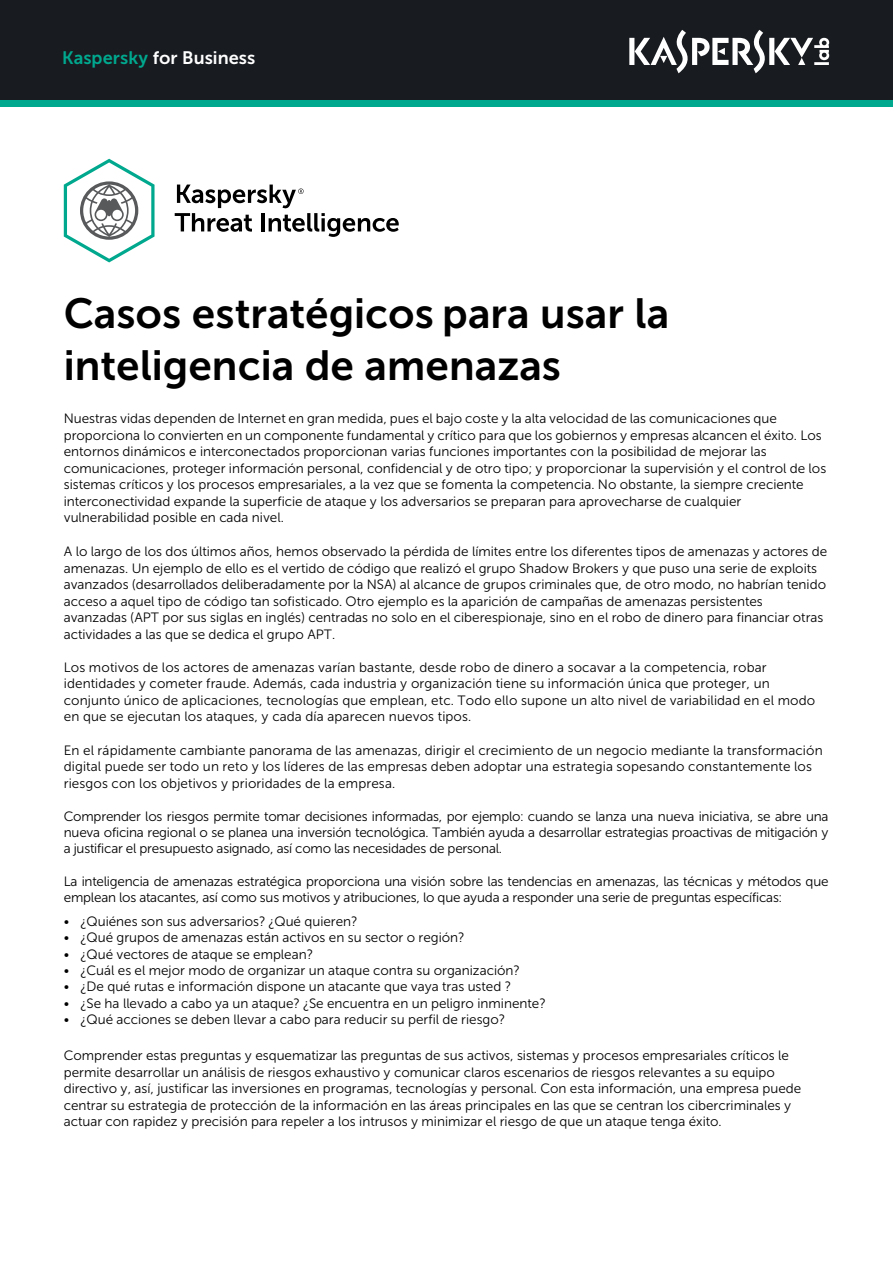
<style>
.page{position:relative;width:893px;height:1263px;background:#fff}
.page>*{position:absolute;margin:0;border:0;box-sizing:border-box;transform-origin:0 0}
.t1{font:42px/51.9px "Museo Sans Cyrl 700";color:#000}
.t2{font:18px "Museo Sans Cyrl 700";color:#fff}
.t3{font:13.5px/16.5px "Museo Sans Cyrl 300";color:#000}
.s1{color:#00a88e}
</style>
<div class="page">
<div style="left:0;top:0;width:893px;height:100px;background:#181b20"></div>
<div style="left:0;top:100px;width:893px;height:6px;background:#00a88e"></div>
<svg style="left:629px;top:30px;width:200px;height:43px"></svg>
<svg style="left:175px;top:185px;width:224px;height:52px"></svg>
<svg style="left:64px;top:159px;width:91px;height:103px"></svg>
<h2 class="t2" style="left:62px;top:48px;width:195px"><span class="s1">Kaspersky</span> for Business</h2>
<h1 class="t1" style="left:64px;top:288px;width:607px">Casos estratégicos para usar la inteligencia de amenazas</h1>
<p class="t3" style="left:64px;top:411px;width:764px">Nuestras vidas dependen de Internet en gran medida, pues el bajo coste y la alta velocidad de las comunicaciones que proporciona lo convierten en un componente fundamental y crítico para que los gobiernos y empresas alcancen el éxito. Los entornos dinámicos e interconectados proporcionan varias funciones importantes con la posibilidad de mejorar las comunicaciones, proteger información personal, confidencial y de otro tipo; y proporcionar la supervisión y el control de los sistemas críticos y los procesos empresariales, a la vez que se fomenta la competencia. No obstante, la siempre creciente interconectividad expande la superficie de ataque y los adversarios se preparan para aprovecharse de cualquier vulnerabilidad posible en cada nivel.</p>
<p class="t3" style="left:64px;top:543px;width:765px">A lo largo de los dos últimos años, hemos observado la pérdida de límites entre los diferentes tipos de amenazas y actores de amenazas. Un ejemplo de ello es el vertido de código que realizó el grupo Shadow Brokers y que puso una serie de exploits avanzados (desarrollados deliberadamente por la NSA) al alcance de grupos criminales que, de otro modo, no habrían tenido acceso a aquel tipo de código tan sofisticado. Otro ejemplo es la aparición de campañas de amenazas persistentes avanzadas (APT por sus siglas en inglés) centradas no solo en el ciberespionaje, sino en el robo de dinero para financiar otras actividades a las que se dedica el grupo APT.</p>
<p class="t3" style="left:64px;top:659px;width:753px">Los motivos de los actores de amenazas varían bastante, desde robo de dinero a socavar a la competencia, robar identidades y cometer fraude. Además, cada industria y organización tiene su información única que proteger, un conjunto único de aplicaciones, tecnologías que emplean, etc. Todo ello supone un alto nivel de variabilidad en el modo en que se ejecutan los ataques, y cada día aparecen nuevos tipos.</p>
<p class="t3" style="left:64px;top:742px;width:760px">En el rápidamente cambiante panorama de las amenazas, dirigir el crecimiento de un negocio mediante la transformación digital puede ser todo un reto y los líderes de las empresas deben adoptar una estrategia sopesando constantemente los riesgos con los objetivos y prioridades de la empresa.</p>
<p class="t3" style="left:64px;top:808px;width:766px;text-align:justify">Comprender los riesgos permite tomar decisiones informadas, por ejemplo: cuando se lanza una nueva iniciativa, se abre una nueva oficina regional o se planea una inversión tecnológica. También ayuda a desarrollar estrategias proactivas de mitigación y a justificar el presupuesto asignado, así como las necesidades de personal.</p>
<p class="t3" style="left:64px;top:873px;width:766px">La inteligencia de amenazas estratégica proporciona una visión sobre las tendencias en amenazas, las técnicas y métodos que emplean los atacantes, así como sus motivos y atribuciones, lo que ayuda a responder una serie de preguntas específicas:</p>
<p class="t3" style="left:64px;top:913px;width:295px">• ¿Quiénes son sus adversarios? ¿Qué quieren?</p>
<p class="t3" style="left:64px;top:929px;width:402px">• ¿Qué grupos de amenazas están activos en su sector o región?</p>
<p class="t3" style="left:64px;top:946px;width:251px">• ¿Qué vectores de ataque se emplean?</p>
<p class="t3" style="left:64px;top:962px;width:457px">• ¿Cuál es el mejor modo de organizar un ataque contra su organización?</p>
<p class="t3" style="left:64px;top:978px;width:449px">• ¿De qué rutas e información dispone un atacante que vaya tras usted ?</p>
<p class="t3" style="left:64px;top:995px;width:483px">• ¿Se ha llevado a cabo ya un ataque? ¿Se encuentra en un peligro inminente?</p>
<p class="t3" style="left:64px;top:1012px;width:443px">• ¿Qué acciones se deben llevar a cabo para reducir su perfil de riesgo?</p>
<p class="t3" style="left:64px;top:1048px;width:739px">Comprender estas preguntas y esquematizar las preguntas de sus activos, sistemas y procesos empresariales críticos le permite desarrollar un análisis de riesgos exhaustivo y comunicar claros escenarios de riesgos relevantes a su equipo directivo y, así, justificar las inversiones en programas, tecnologías y personal. Con esta información, una empresa puede centrar su estrategia de protección de la información en las áreas principales en las que se centran los cibercriminales y actuar con rapidez y precisión para repeler a los intrusos y minimizar el riesgo de que un ataque tenga éxito.</p>
</div>
